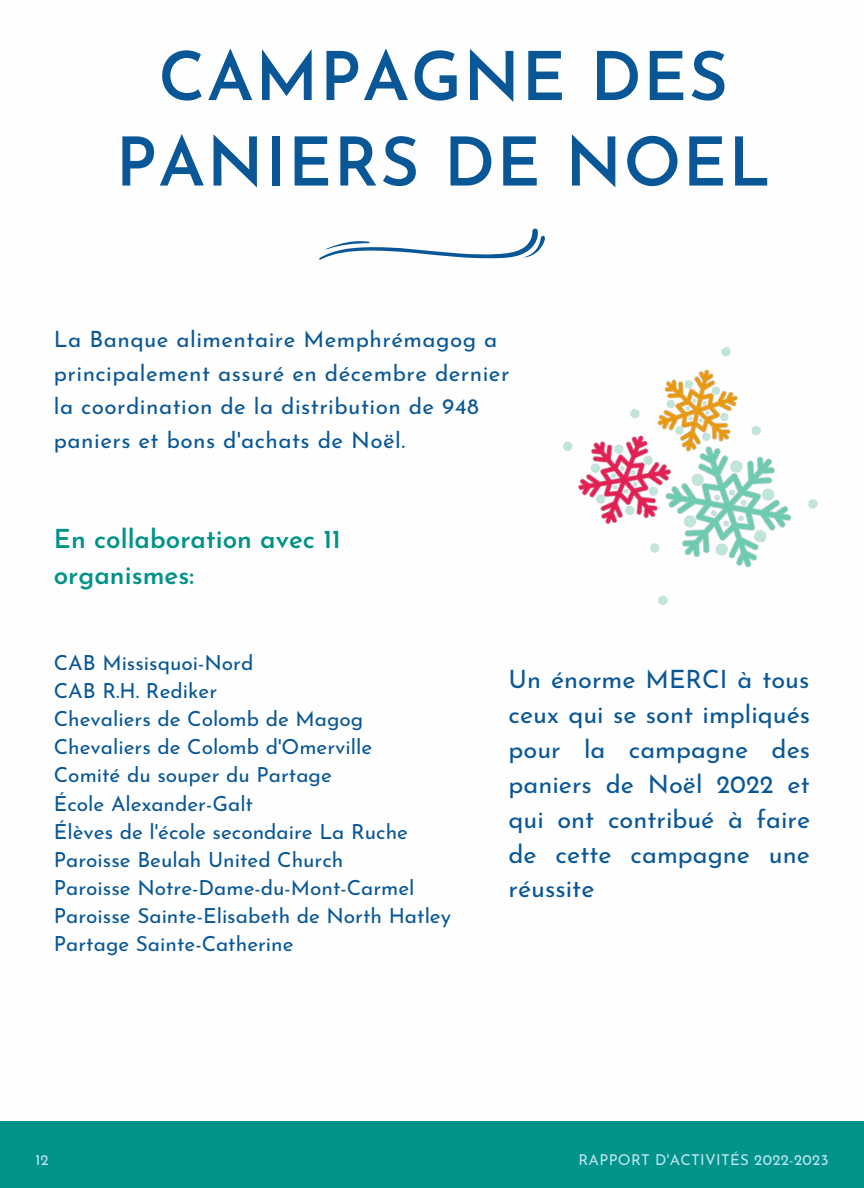
<style>
.page{position:relative;width:864px;height:1188px;background:#fff}
.page>*{position:absolute;margin:0;border:0;box-sizing:border-box;transform-origin:0 0}
.t1{font:600 67.5px/85.5px "Josefin Sans";letter-spacing:.02em;color:#095797;text-align:center}
.t2{font:600 26.1px "Josefin Sans";color:#00938a}
.t3{font:25.35px/34.8px "Josefin Sans";color:#095797;text-align:justify}
.t4{font:22.5px/33.8px "Josefin Sans";letter-spacing:.02em;color:#095797}
.t5{font:20.85px "Josefin Sans";color:#095797}
.t6{font:15px "Josefin Sans";letter-spacing:.02em;color:#bfe5ef}
</style>
<div class="page">
<div style="left:0;top:1121px;width:864px;height:67px;background:#00938a"></div>
<svg style="left:319px;top:228px;width:226px;height:32px"></svg>
<img style="left:563px;top:346px;width:255px;height:259px">
<p class="t1" style="left:116px;top:40px;width:657px">CAMPAGNE DES<br>PANIERS DE NOEL</p>
<p class="t4" style="left:54px;top:324px;width:457px">La Banque alimentaire Memphrémagog a principalement assuré en décembre dernier la coordination de la distribution de 948 paniers et bons d'achats de Noël.</p>
<p class="t2" style="left:54px;top:529px;width:288px">En collaboration avec 11</p>
<p class="t2" style="left:54px;top:565px;width:142px">organismes:</p>
<p class="t5" style="left:54px;top:654px;width:201px">CAB Missisquoi-Nord</p>
<p class="t5" style="left:54px;top:682px;width:165px">CAB R.H. Rediker</p>
<p class="t5" style="left:54px;top:711px;width:311px">Chevaliers de Colomb de Magog</p>
<p class="t5" style="left:54px;top:739px;width:320px">Chevaliers de Colomb d'Omerville</p>
<p class="t5" style="left:54px;top:767px;width:279px">Comité du souper du Partage</p>
<p class="t5" style="left:54px;top:795px;width:201px">École Alexander-Galt</p>
<p class="t5" style="left:54px;top:823px;width:356px">Élèves de l'école secondaire La Ruche</p>
<p class="t5" style="left:54px;top:851px;width:291px">Paroisse Beulah United Church</p>
<p class="t5" style="left:54px;top:879px;width:362px">Paroisse Notre-Dame-du-Mont-Carmel</p>
<p class="t5" style="left:54px;top:907px;width:399px">Paroisse Sainte-Elisabeth de North Hatley</p>
<p class="t5" style="left:54px;top:936px;width:241px">Partage Sainte-Catherine</p>
<p class="t3" style="left:509px;top:664px;width:303px">Un énorme MERCI à tous ceux qui se sont impliqués pour la campagne des paniers de Noël 2022 et qui ont contribué à faire de cette campagne une réussite</p>
<p class="t6" style="left:35px;top:1154px;width:15px">12</p>
<p class="t6" style="left:578px;top:1154px;width:252px">RAPPORT D'ACTIVITÉS 2022-2023</p>
</div>
